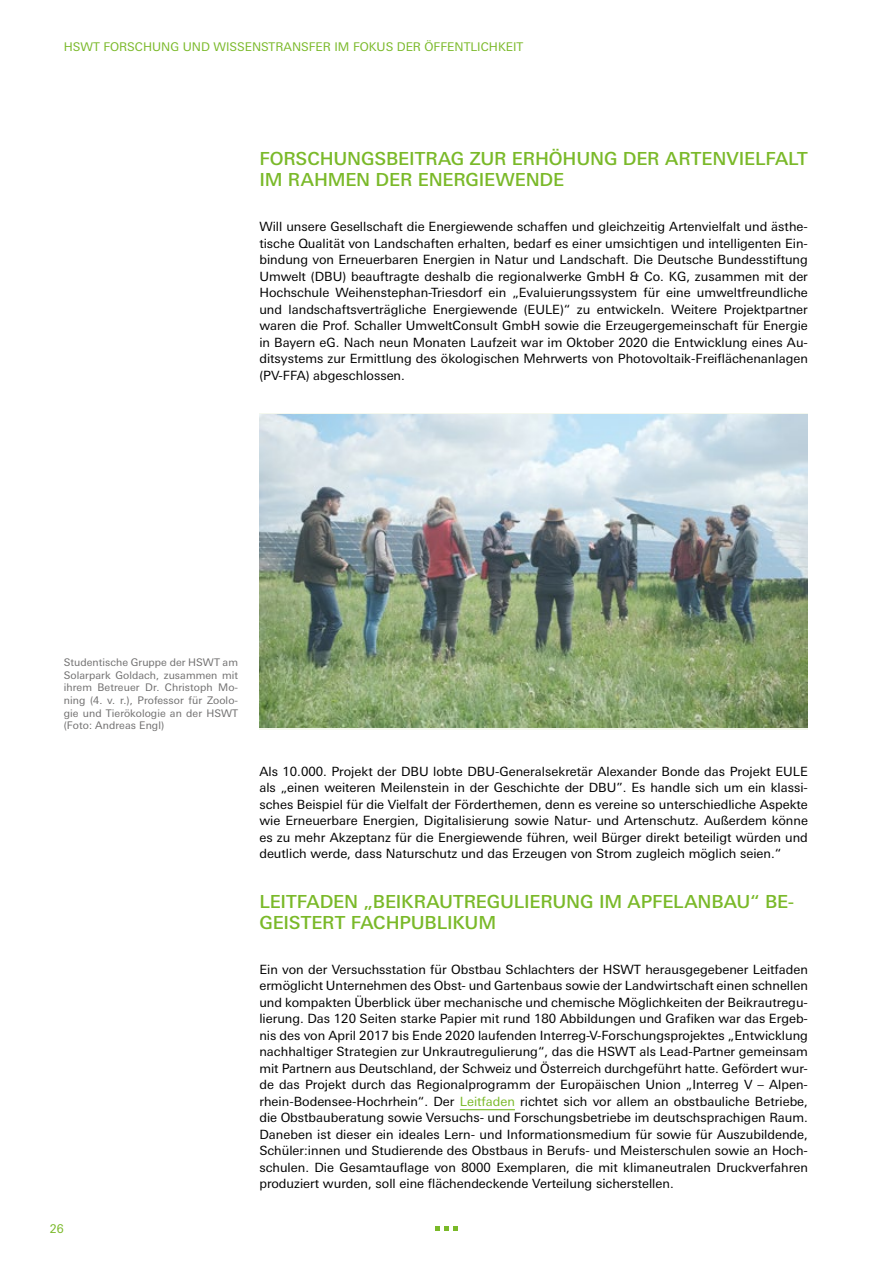
<style>
.page{position:relative;width:893px;height:1263px;background:#fff}
.page>*{position:absolute;margin:0;border:0;box-sizing:border-box;transform-origin:0 0}
.Headline_3{font:500 18px/21px "Univers Next Pro";letter-spacing:-.01em;color:#7ab929}
.Body{font:12.75px/16.5px "Univers Next Pro";color:#000;text-align:justify}
.t1{font:12px "Univers Next Pro";color:#7ab929}
.t2{font:10.5px/12.6px "Univers Next Pro";letter-spacing:.005em;color:#706f6f;text-align:justify}
.s1{color:#7ab929}
</style>
<div class="page">
<svg style="left:436px;top:1226px;width:21px;height:5px"></svg>
<hr style="left:460px;top:1109px;width:55px;height:1px;background:#7ab929">
<img style="left:259px;top:414px;width:549px;height:314px">
<p class="t1" style="left:64px;top:40px;width:461px">HSWT Forschung und Wissenstransfer im Fokus der Öffentlichkeit</p>
<h3 class="Headline_3" style="left:259px;top:148px;width:550px">FORSCHUNGSBEITRAG ZUR ERHÖHUNG DER ARTENVIELFALT<br>IM RAHMEN DER ENERGIEWENDE</h3>
<p class="Body" style="left:259px;top:219px;width:550px">Will unsere Gesellschaft die Energiewende schaffen und gleichzeitig Artenvielfalt und ästhe&shy;tische Qualität von Landschaften erhalten, bedarf es einer umsichtigen und intelligenten Ein&shy;bindung von Erneuerbaren Energien in Natur und Landschaft. Die Deutsche Bundesstiftung U mwelt (DBU) beauftragte deshalb die regionalwerke GmbH &amp; Co. KG, zusammen mit der Hochschule Weihenstephan-Triesdorf ein „Evaluierungssystem für eine umweltfreundliche und landschaftsverträgliche Energiewende (EU LE)“ zu entwickeln. Weitere Projektpartner waren die Prof. Schaller U mweltConsult GmbH sowie die Erzeugergemeinschaft für Energie in Bayern eG. Nach neun Monaten Laufzeit war im Oktober 2020 die Entwicklung eines Au&shy;ditsystems zur Ermittlung des ökologischen Mehrwerts von Photovoltaik-Freiflächenanlagen (PV-FFA) abgeschlossen.</p>
<p class="t2" style="left:64px;top:656px;width:176px">Studentische Gruppe der HSWT am Solarpark Goldach, zusammen mit ihrem Betreuer Dr. Christoph Mo&shy;ning (4. v. r.), Professor für Zoolo&shy;gie und Tierökologie an der HSWT (Foto: Andreas Engl)</p>
<p class="t1" style="left:50px;top:1222px;width:15px">26</p>
<p class="Body" style="left:259px;top:763px;width:550px;text-align:left">Als 10.000. Projekt der DBU lobte DBU-Generalsekretär Alexander Bonde das Projekt EU LE als „einen weiteren Meilenstein in der Geschichte der DBU ”. Es handle sich um ein klassi&shy;sches Beispiel für die Vielfalt der Förderthemen, denn es vereine so unterschiedliche Aspekte wie Erneuerbare Energien, Digitalisierung sowie Natur- und Artenschutz. Außerdem könne es zu mehr Akzeptanz für die Energiewende führen, weil Bürger direkt beteiligt würden und deutlich werde, dass Naturschutz und das Erzeugen von Strom zugleich möglich seien.“</p>
<h3 class="Headline_3" style="left:259px;top:891px;width:536px">LEITFADEN „BEIKRAUTREGULIERUNG IM APFELANBAU“ BE-<br>GEISTERT FACHPUBLIKUM</h3>
<p class="Body" style="left:259px;top:961px;width:550px">Ein von der Versuchsstation für Obstbau Schlachters der HSWT herausgegebener Leitfaden ermöglicht U nternehmen des Obst- und Gartenbaus sowie der Landwirtschaft einen schnellen und kompakten Überblick über mechanische und chemische Möglichkeiten der Beikrautregu&shy;lierung. Das 120 Seiten starke Papier mit rund 180 Abbildungen und Grafiken war das Ergeb&shy;nis des von April 2017 bis Ende 2020 laufenden I nterreg-V-Forschungsprojektes „Entwicklung nachhaltiger Strategien zur U nkrautregulierung“, das die HSWT als Lead-Partner gemeinsam mit Partnern aus Deutschland, der Schweiz und Österreich durchgeführt hatte. Gefördert wur&shy;de das Projekt durch das Regionalprogramm der Europäischen U nion „-I nterreg V – Alpen&shy;rhein-Bodensee-Hochrhein“. Der <span class="s1">Leitfaden</span> richtet sich vor allem an obstbauliche Betriebe, die Obstbauberatung sowie Versuchs- und Forschungsbetriebe im deutschsprachigen Raum.<br>Daneben ist dieser ein ideales Lern- und I nformationsmedium für sowie für Auszubildende, Schüler:innen und Studierende des Obstbaus in Berufs- und Meisterschulen sowie an Hoch&shy;schulen. Die Gesamtauflage von 8000 Exemplaren, die mit klimaneutralen Druckverfahren produziert wurden, soll eine flächendeckende Verteilung sicherstellen.</p>
</div>
